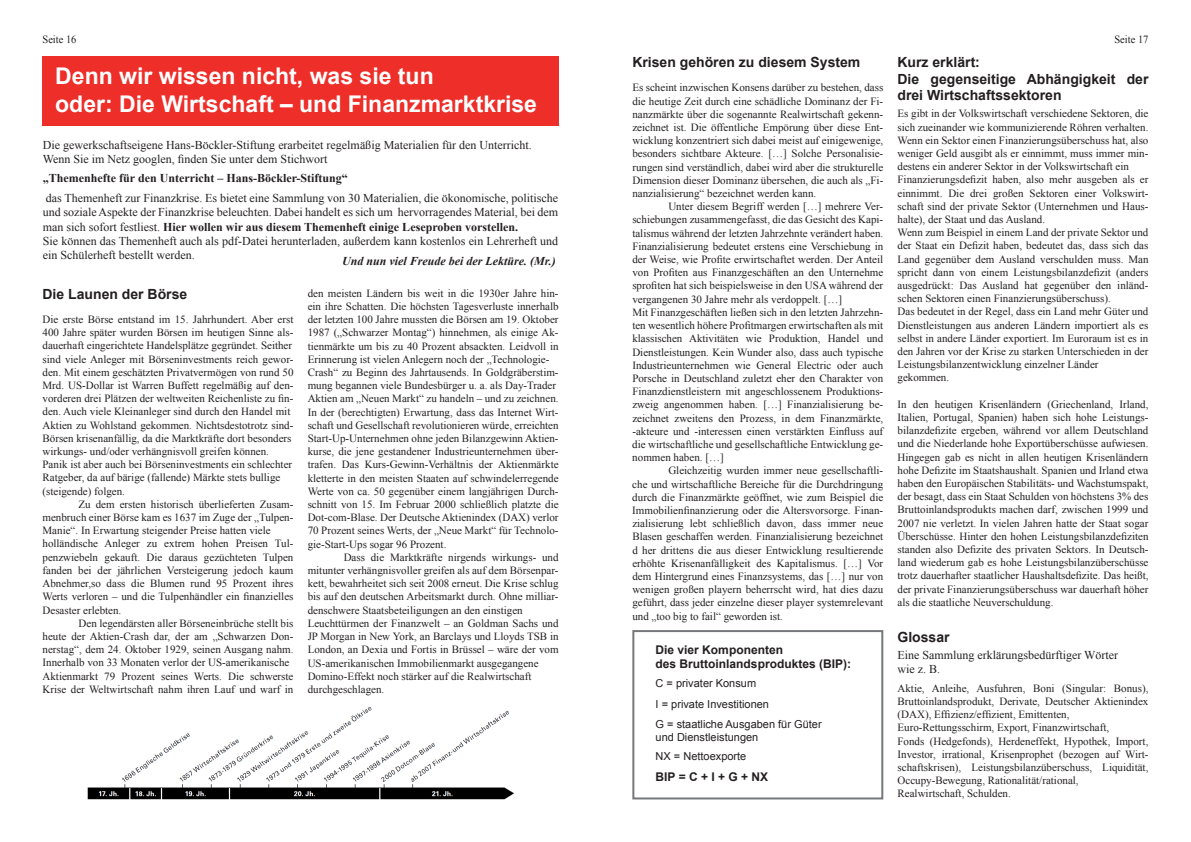
<style>
.page{position:relative;width:1191px;height:842px;background:#fff}
.page>*{position:absolute;margin:0;border:0;box-sizing:border-box;transform-origin:0 0}
.t1{font:700 23px/27.6px "Arial";color:#fff}
.t2{font:700 14px/16.8px "Arial";color:#231f20}
.t3{font:12px/14.4px "Times New Roman";color:#231f20}
.t4{font:700 12px/14.4px "Arial";color:#231f20}
.t5{font:700 12px "Times New Roman";color:#231f20}
.t6{font:italic 700 12px "Times New Roman";color:#231f20}
.t7{font:11px/13.2px "Times New Roman";color:#231f20}
.t8{font:11px/20.4px "Arial";color:#231f20}
.t9{font:11px "Times New Roman";color:#231f20;scale:.95 1}
.s1{font-weight:700}
</style>
<div class="page">
<img style="left:87px;top:707px;width:427px;height:93px">
<div style="left:43px;top:57px;width:515px;height:69px;background:#ee2e29"></div>
<div style="left:632px;top:630px;width:251px;height:169px;border:2px solid #76787b"></div>
<p class="t9" style="left:43px;top:32px;width:37px">Seite 16</p>
<p class="t9" style="left:1114px;top:32px;width:37px">Seite 17</p>
<h1 class="t1" style="left:55px;top:63px;width:483px">Denn wir wissen nicht, was sie tun<br>oder: Die Wirtschaft – und Finanzmarktkrise</h1>
<p class="t3" style="left:43px;top:137px;width:490px">Die gewerkschaftseigene Hans-Böckler-Stiftung erarbeitet regelmäßig Materialien für den Unterricht.<br>Wenn Sie im Netz googlen, finden Sie unter dem Stichwort</p>
<p class="t5" style="left:43px;top:170px;width:306px">„Themenhefte für den Unterricht – Hans-Böckler-Stiftung“</p>
<p class="t3" style="left:43px;top:190px;width:517px">das Themenheft zur Finanzkrise. Es bietet eine Sammlung von 30 Materialien, die ökonomische, politische und soziale Aspekte der Finanzkrise beleuchten. Dabei handelt es sich um hervorragendes Material, bei dem man sich sofort festliest. <span class="s1">Hier wollen wir aus diesem Themenheft einige Leseproben vorstellen.<br></span>Sie können das Themenheft auch als pdf-Datei herunterladen, außerdem kann kostenlos ein Lehrerheft und ein Schülerheft bestellt werden.</p>
<p class="t2" style="left:43px;top:286px;width:146px">Die Launen der Börse</p>
<p class="t7" style="left:43px;top:313px;width:252px">Die erste Börse entstand im 15. Jahrhundert. Aber erst 400 Jahre später wurden Börsen im heutigen Sinne als&shy;dauerhaft eingerichtete Handelsplätze gegründet. Seither sind viele Anleger mit Börseninvestments reich gewor&shy;den. Mit einem geschätzten Privatvermögen von rund 50<br>Mrd. US-Dollar ist Warren Buffett regelmäßig auf den&shy;vorderen drei Plätzen der weltweiten Reichenliste zu fin&shy;den. Auch viele Kleinanleger sind durch den Handel mit Aktien zu Wohlstand gekommen. Nichtsdestotrotz sind-Börsen krisenanfällig, da die Marktkräfte dort besonders wirkungs- und/oder verhängnisvoll greifen können.<br>Panik ist aber auch bei Börseninvestments ein schlechter Ratgeber, da auf bärige (fallende) Märkte stets bullige (steigende) folgen.</p>
<p class="t7" style="left:43px;top:497px;width:252px;text-indent:36px">Zu dem ersten historisch überlieferten Zusam&shy;menbruch einer Börse kam es 1637 im Zuge der „Tulpen-Manie“. In Erwartung steigender Preise hatten viele holländische Anleger zu extrem hohen Preisen Tul&shy;penzwiebeln gekauft. Die daraus gezüchteten Tulpen fanden bei der jährlichen Versteigerung jedoch kaum Abnehmer,so dass die Blumen rund 95 Prozent ihres Werts verloren – und die Tulpenhändler ein finanzielles Desaster erlebten.</p>
<p class="t7" style="left:43px;top:616px;width:252px;text-indent:36px">Den legendärsten aller Börseneinbrüche stellt bis heute der Aktien-Crash dar, der am „Schwarzen Don&shy;nerstag“, dem 24. Oktober 1929, seinen Ausgang nahm.<br>Innerhalb von 33 Monaten verlor der US-amerikanische Aktienmarkt 79 Prozent seines Werts. Die schwerste Krise der Weltwirtschaft nahm ihren Lauf und warf in</p>
<p class="t6" style="left:342px;top:252px;width:215px">Und nun viel Freude bei der Lektüre. (Mr.)</p>
<p class="t7" style="left:308px;top:286px;width:252px">den meisten Ländern bis weit in die 1930er Jahre hin&shy;ein ihre Schatten. Die höchsten Tagesverluste innerhalb der letzten 100 Jahre mussten die Börsen am 19. Oktober 1987 („Schwarzer Montag“) hinnehmen, als einige Ak&shy;tienmärkte um bis zu 40 Prozent absackten. Leidvoll in Erinnerung ist vielen Anlegern noch der „Technologie-Crash“ zu Beginn des Jahrtausends. In Goldgräberstim&shy;mung begannen viele Bundesbürger u. a. als Day-Trader Aktien am „Neuen Markt“ zu handeln – und zu zeichnen.<br>In der (berechtigten) Erwartung, dass das Internet Wirt&shy;schaft und Gesellschaft revolutionieren würde, erreichten Start-Up-Unternehmen ohne jeden Bilanzgewinn Aktien&shy;kurse, die jene gestandener Industrieunternehmen über&shy;trafen. Das Kurs-Gewinn-Verhältnis der Aktienmärkte kletterte in den meisten Staaten auf schwindelerregende Werte von ca. 50 gegenüber einem langjährigen Durch&shy;schnitt von 15. Im Februar 2000 schließlich platzte die Dot-com-Blase. Der Deutsche Aktienindex (DAX) verlor 70 Prozent seines Werts, der „Neue Markt“ für Technolo&shy;gie-Start-Ups sogar 96 Prozent.</p>
<p class="t7" style="left:308px;top:550px;width:252px;text-indent:36px">Dass die Marktkräfte nirgends wirkungs- und mitunter verhängnisvoller greifen als auf dem Börsenpar&shy;kett, bewahrheitet sich seit 2008 erneut. Die Krise schlug bis auf den deutschen Arbeitsmarkt durch. Ohne milliar&shy;denschwere Staatsbeteiligungen an den einstigen Leuchttürmen der Finanzwelt – an Goldman Sachs und JP Morgan in New York, an Barclays und Lloyds TSB in London, an Dexia und Fortis in Brüssel – wäre der vom US-amerikanischen Immobilienmarkt ausgegangene Domino-Effekt noch stärker auf die Realwirtschaft durchgeschlagen.</p>
<p class="t2" style="left:632px;top:54px;width:229px">Krisen gehören zu diesem System</p>
<p class="t7" style="left:632px;top:81px;width:252px;text-align:justify">Es scheint inzwischen Konsens darüber zu bestehen, dass die heutige Zeit durch eine schädliche Dominanz der Fi&shy;nanzmärkte über die sogenannte Realwirtschaft gekenn&shy;zeichnet ist. Die öffentliche Empörung über diese Ent&shy;wicklung konzentriert sich dabei meist auf einigewenige, besonders sichtbare Akteure. […] Solche Personalisie&shy;rungen sind verständlich, dabei wird aber die strukturelle Dimension dieser Dominanz übersehen, die auch als „Fi&shy;nanzialisierung“ bezeichnet werden kann.</p>
<p class="t7" style="left:632px;top:200px;width:252px;text-indent:36px">Unter diesem Begriff werden […] mehrere Ver&shy;schiebungen zusammengefasst, die das Gesicht des Kapi&shy;talismus während der letzten Jahrzehnte verändert haben.<br>Finanzialisierung bedeutet erstens eine Verschiebung in der Weise, wie Profite erwirtschaftet werden. Der Anteil von Profiten aus Finanzgeschäften an den Unternehme sprofiten hat sich beispielsweise in den USA während der vergangenen 30 Jahre mehr als verdoppelt. […]<br>Mit Finanzgeschäften ließen sich in den letzten Jahrzehn&shy;ten wesentlich höhere Profitmargen erwirtschaften als mit klassischen Aktivitäten wie Produktion, Handel und Dienstleistungen. Kein Wunder also, dass auch typische Industrieunternehmen wie General Electric oder auch Porsche in Deutschland zuletzt eher den Charakter von Finanzdienstleistern mit angeschlossenem Produktions&shy;zweig angenommen haben. […] Finanzialisierung be&shy;zeichnet zweitens den Prozess, in dem Finanzmärkte, -akteure und -interessen einen verstärkten Einfluss auf die wirtschaftliche und gesellschaftliche Entwicklung ge&shy;nommen haben. […]</p>
<p class="t7" style="left:632px;top:464px;width:252px;text-align:justify;text-indent:36px">Gleichzeitig wurden immer neue gesellschaftli&shy;che und wirtschaftliche Bereiche für die Durchdringung durch die Finanzmärkte geöffnet, wie zum Beispiel die Immobilienfinanzierung oder die Altersvorsorge. Finan&shy;zialisierung lebt schließlich davon, dass immer neue Blasen geschaffen werden. Finanzialisierung bezeichnet d her drittens die aus dieser Entwicklung resultierende erhöhte Krisenanfälligkeit des Kapitalismus. […] Vor dem Hintergrund eines Finanzsystems, das […] nur von wenigen großen playern beherrscht wird, hat dies dazu geführt, dass jeder einzelne dieser player systemrelevant und „too big to fail“ geworden ist.</p>
<p class="t4" style="left:655px;top:642px;width:197px">Die vier Komponenten<br>des Bruttoinlandsproduktes (BIP):</p>
<p class="t8" style="left:655px;top:673px;width:168px">C = privater Konsum<br>I = private Investitionen<br>G = staatliche Ausgaben für Güter</p>
<p class="t8" style="left:655px;top:728px;width:104px;line-height:19.2px">und Dienstleistungen<br>NX = Nettoexporte</p>
<p class="t4" style="left:655px;top:770px;width:114px">BIP = C + I + G + NX</p>
<p class="t2" style="left:897px;top:54px;width:252px">Kurz erklärt:<br>Die gegenseitige Abhängigkeit der drei Wirtschaftssektoren</p>
<p class="t7" style="left:897px;top:107px;width:252px">Es gibt in der Volkswirtschaft verschiedene Sektoren, die sich zueinander wie kommunizierende Röhren verhalten.<br>Wenn ein Sektor einen Finanzierungsüberschuss hat, also weniger Geld ausgibt als er einnimmt, muss immer min&shy;destens ein anderer Sektor in der Volkswirtschaft ein Finanzierungsdefizit haben, also mehr ausgeben als er einnimmt. Die drei großen Sektoren einer Volkswirt&shy;schaft sind der private Sektor (Unternehmen und Haus&shy;halte), der Staat und das Ausland.<br>Wenn zum Beispiel in einem Land der private Sektor und der Staat ein Defizit haben, bedeutet das, dass sich das Land gegenüber dem Ausland verschulden muss. Man spricht dann von einem Leistungsbilanzdefizit (anders ausgedrückt: Das Ausland hat gegenüber den inländ&shy;schen Sektoren einen Finanzierungsüberschuss).<br>Das bedeutet in der Regel, dass ein Land mehr Güter und Dienstleistungen aus anderen Ländern importiert als es selbst in andere Länder exportiert. Im Euroraum ist es in den Jahren vor der Krise zu starken Unterschieden in der Leistungsbilanzentwicklung einzelner Länder gekommen.</p>
<p class="t7" style="left:897px;top:397px;width:252px;text-align:justify">In den heutigen Krisenländern (Griechenland, Irland, Italien, Portugal, Spanien) haben sich hohe Leistungs&shy;bilanzdefizite ergeben, während vor allem Deutschland und die Niederlande hohe Exportüberschüsse aufwiesen.<br>Hingegen gab es nicht in allen heutigen Krisenländern hohe Defizite im Staatshaushalt. Spanien und Irland etwa haben den Europäischen Stabilitäts- und Wachstumspakt, der besagt, dass ein Staat Schulden von höchstens 3% des Bruttoinlandsprodukts machen darf, zwischen 1999 und 2007 nie verletzt. In vielen Jahren hatte der Staat sogar Überschüsse. Hinter den hohen Leistungsbilanzdefiziten standen also Defizite des privaten Sektors. In Deutsch&shy;land wiederum gab es hohe Leistungsbilanzüberschüsse trotz dauerhafter staatlicher Haushaltsdefizite. Das heißt, der private Finanzierungsüberschuss war dauerhaft höher als die staatliche Neuverschuldung.</p>
<p class="t2" style="left:897px;top:629px;width:54px">Glossar</p>
<p class="t3" style="left:897px;top:647px;width:222px">Eine Sammlung erklärungsbedürftiger Wörter wie z. B.</p>
<p class="t7" style="left:897px;top:681px;width:252px">Aktie, Anleihe, Ausfuhren, Boni (Singular: Bonus), Bruttoinlandsprodukt, Derivate, Deutscher Aktienindex (DAX), Effizienz/effizient, Emittenten, Euro-Rettungsschirm, Export, Finanzwirtschaft,<br>Fonds (Hedgefonds), Herdeneffekt, Hypothek, Import, Investor, irrational, Krisenprophet (bezogen auf Wirt&shy;schaftskrisen), Leistungsbilanzüberschuss, Liquidität, Occupy-Bewegung, Rationalität/rational,<br>Realwirtschaft, Schulden.</p>
</div>
